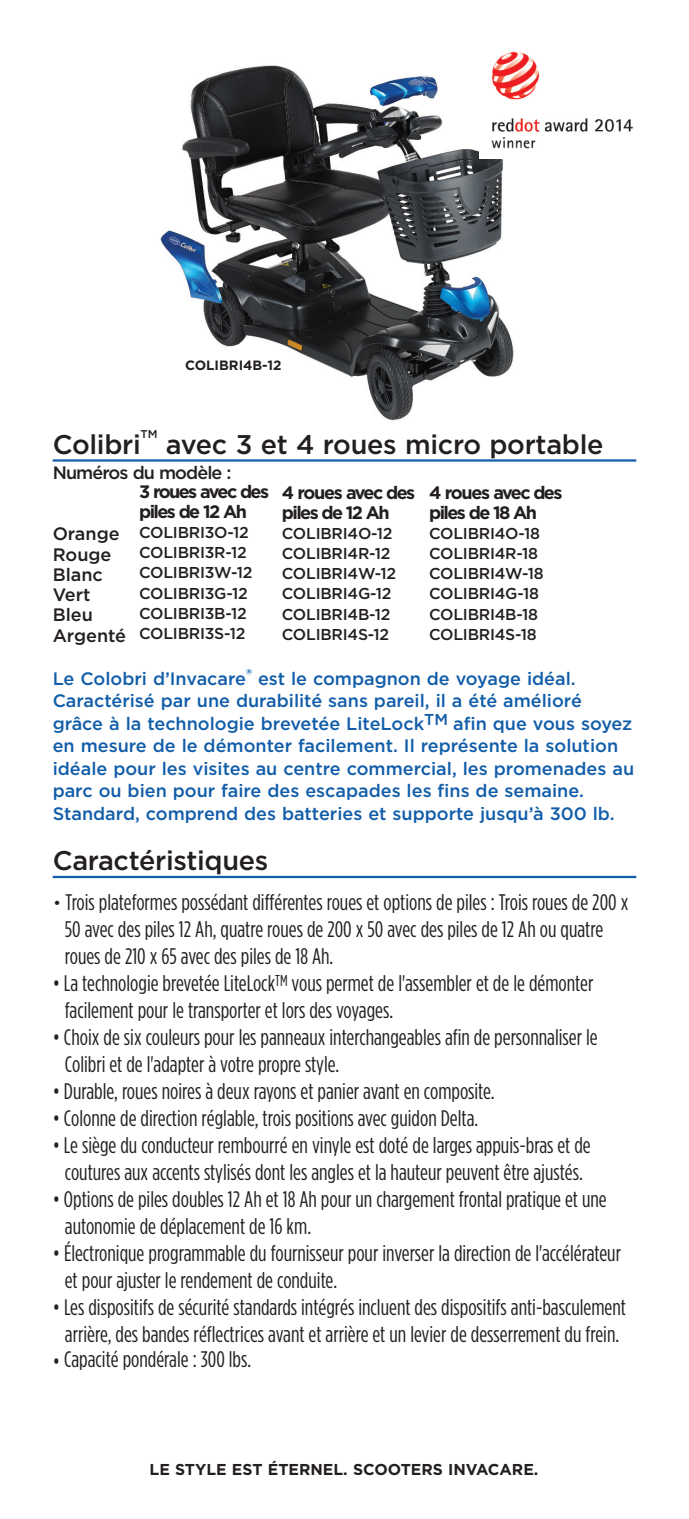
<style>
.page{position:relative;width:689px;height:1519px;background:#fff}
.page>*{position:absolute;margin:0;border:0;box-sizing:border-box;transform-origin:0 0}
.t1{font:500 27px "Gotham";letter-spacing:-.01em;color:#231f20}
.t2{font:22.5px/27px "Gotham Condensed";color:#231f20}
.t3{font:500 18px/22.5px "Gotham";color:#115da9}
.t4{font:700 18px/20.2px "Gotham";letter-spacing:-.09em;color:#231f20}
.t5{font:500 18px/20.2px "Gotham";color:#231f20}
.t6{font:500 18px "Gotham";letter-spacing:-.05em;color:#231f20}
.t7{font:500 15.75px/20.2px "Gotham";letter-spacing:-.015em;color:#231f20}
.t8{font:700 15.75px "Gotham";color:#231f20}
.t9{font:700 13.5px "Gotham";color:#231f20}
.t10{font:500 11.25px "Gotham";color:#231f20}
.s1{font-family:"Gotham";font-weight:100;font-size:20.25px}
</style>
<div class="page">
<img style="left:160px;top:65px;width:354px;height:356px">
<hr style="left:53px;top:459px;width:583px;height:3px;background:#115da9">
<hr style="left:53px;top:876px;width:583px;height:2px;background:#115da9">
<div style="left:479px;top:42px;width:166px;height:116px;background:#fff"></div>
<img style="left:491px;top:51px;width:142px;height:98px">
<p class="t9" style="left:185px;top:361px;width:98px">COLIBRI4B-12</p>
<p class="t10" style="left:140px;top:430px;width:18px">TM</p>
<p class="t1" style="left:53px;top:435px;width:90px">Colibri</p>
<p class="t1" style="left:166px;top:435px;width:439px">avec 3 et 4 roues micro portable</p>
<p class="t6" style="left:53px;top:466px;width:180px">Numéros du modèle :</p>
<p class="t5" style="left:53px;top:525px;width:75px">Orange<br>Rouge<br>Blanc<br>Vert<br>Bleu<br>Argenté</p>
<p class="t4" style="left:139px;top:483px;width:131px">3 roues avec des piles de 12 Ah</p>
<p class="t7" style="left:139px;top:523px;width:115px">COLIBRI3O-12<br>COLIBRI3R-12<br>COLIBRI3W-12<br>COLIBRI3G-12<br>COLIBRI3B-12<br>COLIBRI3S-12</p>
<p class="t4" style="left:282px;top:484px;width:135px">4 roues avec des piles de 12 Ah</p>
<p class="t7" style="left:282px;top:524px;width:116px">COLIBRI4O-12<br>COLIBRI4R-12<br>COLIBRI4W-12<br>COLIBRI4G-12<br>COLIBRI4B-12<br>COLIBRI4S-12</p>
<p class="t4" style="left:429px;top:484px;width:135px">4 roues avec des piles de 18 Ah</p>
<p class="t7" style="left:429px;top:524px;width:116px">COLIBRI4O-18<br>COLIBRI4R-18<br>COLIBRI4W-18<br>COLIBRI4G-18<br>COLIBRI4B-18<br>COLIBRI4S-18</p>
<p class="t3" style="left:53px;top:669px;width:583px">Le Colobri d’Invacare<sup>®</sup> est le compagnon de voyage idéal.<br>Caractérisé par une durabilité sans pareil, il a été amélioré grâce à la technologie brevetée LiteLock<sup>TM</sup> afin que vous soyez en mesure de le démonter facilement. Il représente la solution idéale pour les visites au centre commercial, les promenades au parc ou bien pour faire des escapades les fins de semaine.<br>Standard, comprend des batteries et supporte jusqu’à 300 lb.</p>
<p class="t1" style="left:53px;top:851px;width:217px">Caractéristiques</p>
<p class="t2" style="left:65px;top:889px;width:565px;text-indent:-12px"><span class="s1">•</span> Trois plateformes possédant différentes roues et options de piles : Trois roues de 200 x<br>50 avec des piles 12 Ah, quatre roues de 200 x 50 avec des piles de 12 Ah ou quatre roues de 210 x 65 avec des piles de 18 Ah.</p>
<p class="t2" style="left:65px;top:970px;width:530px;text-indent:-12px">• La technologie brevetée LiteLock<sup>TM</sup> vous permet de l'assembler et de le démonter facilement pour le transporter et lors des voyages.</p>
<p class="t2" style="left:65px;top:1024px;width:534px;text-indent:-12px">• Choix de six couleurs pour les panneaux interchangeables afin de personnaliser le<br>Colibri et de l'adapter à votre propre style.</p>
<p class="t2" style="left:53px;top:1078px;width:443px">• Durable, roues noires à deux rayons et panier avant en composite.</p>
<p class="t2" style="left:53px;top:1105px;width:427px">• Colonne de direction réglable, trois positions avec guidon Delta.</p>
<p class="t2" style="left:53px;top:1132px;width:539px;text-align:center">• Le siège du conducteur rembourré en vinyle est doté de larges appuis-bras et de coutures aux accents stylisés dont les angles et la hauteur peuvent être ajustés.</p>
<p class="t2" style="left:65px;top:1186px;width:543px;text-indent:-12px">• Options de piles doubles 12 Ah et 18 Ah pour un chargement frontal pratique et une autonomie de déplacement de 16 km.</p>
<p class="t2" style="left:65px;top:1240px;width:557px;text-indent:-12px">• Électronique programmable du fournisseur pour inverser la direction de l'accélérateur et pour ajuster le rendement de conduite.</p>
<p class="t2" style="left:53px;top:1294px;width:574px;text-align:center">• Les dispositifs de sécurité standards intégrés incluent des dispositifs anti-basculement arrière, des bandes réflectrices avant et arrière et un levier de desserrement du frein.</p>
<p class="t2" style="left:53px;top:1345px;width:200px">• Capacité pondérale : 300 lbs.</p>
<p class="t8" style="left:150px;top:1464px;width:390px">LE STYLE EST ÉTERNEL. SCOOTERS INVACARE.</p>
</div>
